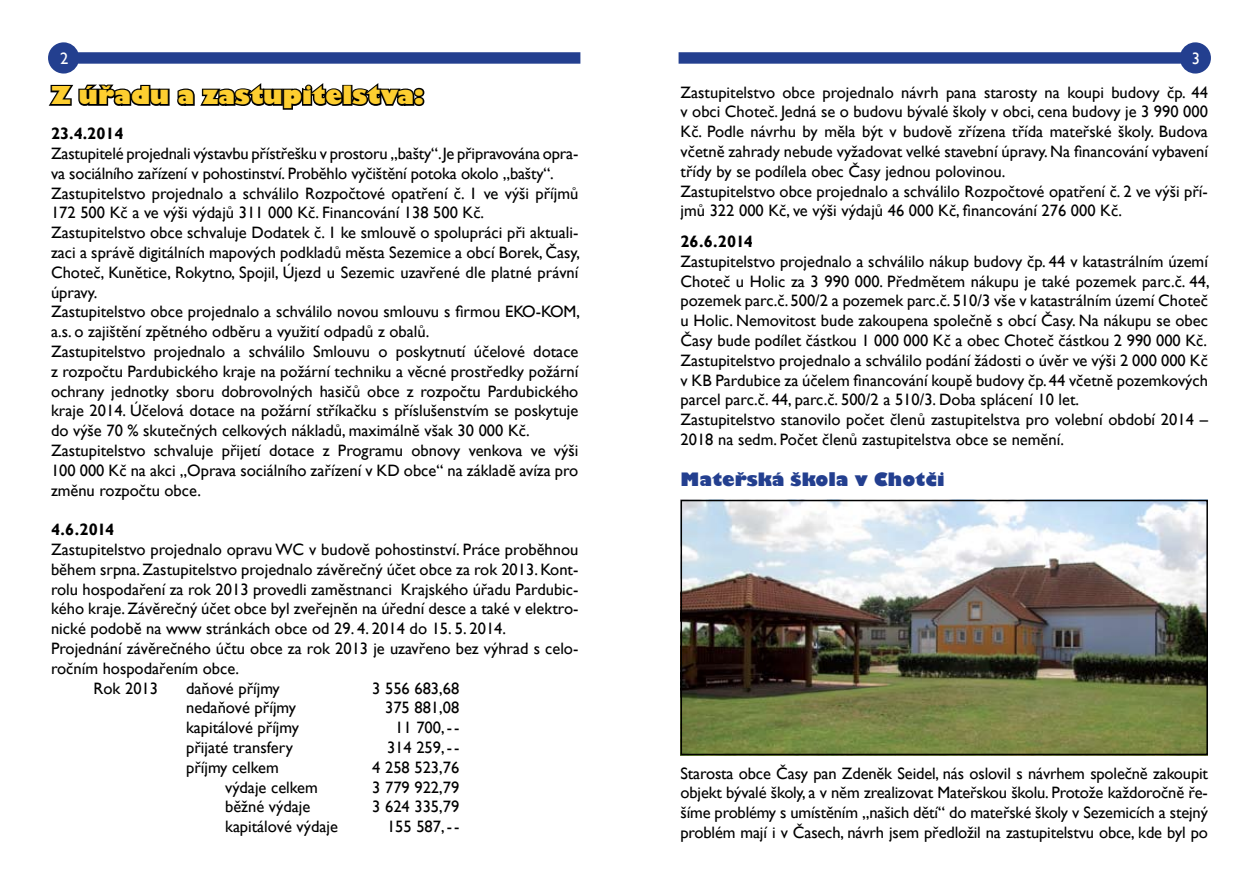
<style>
.page{position:relative;width:1259px;height:893px;background:#fff}
.page>*{position:absolute;margin:0;border:0;box-sizing:border-box;transform-origin:0 0}
.t1{font:800 24px "Gill Sans";color:#fdce30}
.t2{font:800 18px "Gill Sans";color:#233f8f}
.t3{font:16.5px/19.8px "Gill Sans";color:#000}
.t4{font:700 16.5px "Gill Sans";color:#000}
.t5{font:16.5px "Gill Sans";color:#fff}
</style>
<div class="page">
<svg style="left:48px;top:42px;width:532px;height:32px"></svg>
<svg style="left:678px;top:42px;width:533px;height:32px"></svg>
<svg style="left:48px;top:83px;width:377px;height:27px"></svg>
<img style="left:683px;top:503px;width:522px;height:249px">
<div style="left:680px;top:500px;width:528px;height:255px;border:2px solid #000"></div>
<p class="t5" style="left:60px;top:49px;width:10px">2</p>
<p class="t5" style="left:1191px;top:49px;width:10px">3</p>
<h1 class="t1" style="left:51px;top:80px;width:374px">Z úřadu a zastupitelstva:</h1>
<p class="t4" style="left:51px;top:124px;width:74px">23.4.2014</p>
<p class="t3" style="left:51px;top:144px;width:530px">Zastupitelé projednali výstavbu přístřešku v prostoru „bašty“. Je připravována opra&shy;va sociálního zařízení v pohostinství. Proběhlo vyčištění potoka okolo „bašty“.<br>Zastupitelstvo projednalo a schválilo Rozpočtové opatření č. 1 ve výši příjmů 172 500 Kč a ve výši výdajů 311 000 Kč. Financování 138 500 Kč.<br>Zastupitelstvo obce schvaluje Dodatek č. 1 ke smlouvě o spolupráci při aktuali&shy;zaci a správě digitálních mapových podkladů města Sezemice a obcí Borek, Časy, Choteč, Kunětice, Rokytno, Spojil, Újezd u Sezemic uzavřené dle platné právní úpravy.<br>Zastupitelstvo obce projednalo a schválilo novou smlouvu s firmou EKO-KOM, a.s. o zajištění zpětného odběru a využití odpadů z obalů.<br>Zastupitelstvo projednalo a schválilo Smlouvu o poskytnutí účelové dotace z rozpočtu Pardubického kraje na požární techniku a věcné prostředky požární ochrany jednotky sboru dobrovolných hasičů obce z rozpočtu Pardubického kraje 2014. Účelová dotace na požární stříkačku s příslušenstvím se poskytuje do výše 70 % skutečných celkových nákladů, maximálně však 30 000 Kč.<br>Zastupitelstvo schvaluje přijetí dotace z Programu obnovy venkova ve výši 100 000 Kč na akci „Oprava sociálního zařízení v KD obce“ na základě avíza pro změnu rozpočtu obce.</p>
<p class="t4" style="left:51px;top:520px;width:65px">4.6.2014</p>
<p class="t3" style="left:51px;top:540px;width:529px">Zastupitelstvo projednalo opravu WC v budově pohostinství. Práce proběhnou</p>
<p class="t3" style="left:51px;top:560px;width:529px">během srpna. Zastupitelstvo projednalo závěrečný účet obce za rok 2013. Kont-</p>
<p class="t3" style="left:51px;top:579px;width:529px">rolu hospodaření za rok 2013 provedli zaměstnanci Krajského úřadu Pardubic-</p>
<p class="t3" style="left:51px;top:599px;width:529px">kého kraje. Závěrečný účet obce byl zveřejněn na úřední desce a také v elektro-</p>
<p class="t3" style="left:51px;top:619px;width:456px">nické podobě na www stránkách obce od 29. 4. 2014 do 15. 5. 2014.</p>
<p class="t3" style="left:51px;top:639px;width:529px">Projednání závěrečného účtu obce za rok 2013 je uzavřeno bez výhrad s celo-</p>
<p class="t3" style="left:51px;top:659px;width:190px">ročním hospodařením obce.</p>
<p class="t3" style="left:94px;top:678px;width:66px">Rok 2013</p>
<p class="t3" style="left:186px;top:678px;width:95px">daňové příjmy</p>
<p class="t3" style="left:372px;top:678px;width:89px">3 556 683,68</p>
<p class="t3" style="left:186px;top:698px;width:111px">nedaňové příjmy</p>
<p class="t3" style="left:385px;top:698px;width:76px">375 881,08</p>
<p class="t3" style="left:186px;top:718px;width:114px">kapitálové příjmy</p>
<p class="t3" style="left:395px;top:718px;width:66px">11 700,--</p>
<p class="t3" style="left:186px;top:738px;width:108px">přijaté transfery</p>
<p class="t3" style="left:387px;top:738px;width:74px">314 259,--</p>
<p class="t3" style="left:186px;top:758px;width:94px">příjmy celkem</p>
<p class="t3" style="left:372px;top:758px;width:89px">4 258 523,76</p>
<p class="t3" style="left:225px;top:777px;width:94px">výdaje celkem</p>
<p class="t3" style="left:372px;top:777px;width:89px">3 779 922,79</p>
<p class="t3" style="left:225px;top:797px;width:87px">běžné výdaje</p>
<p class="t3" style="left:372px;top:797px;width:89px">3 624 335,79</p>
<p class="t3" style="left:225px;top:817px;width:114px">kapitálové výdaje</p>
<p class="t3" style="left:387px;top:817px;width:74px">155 587,--</p>
<p class="t3" style="left:680px;top:82px;width:529px">Zastupitelstvo obce projednalo návrh pana starosty na koupi budovy čp. 44 v obci Choteč. Jedná se o budovu bývalé školy v obci, cena budovy je 3 990 000<br>Kč. Podle návrhu by měla být v budově zřízena třída mateřské školy. Budova včetně zahrady nebude vyžadovat velké stavební úpravy. Na financování vybavení třídy by se podílela obec Časy jednou polovinou.<br>Zastupitelstvo obce projednalo a schválilo Rozpočtové opatření č. 2 ve výši pří&shy;jmů 322 000 Kč, ve výši výdajů 46 000 Kč, financování 276 000 Kč.</p>
<p class="t4" style="left:680px;top:231px;width:74px">26.6.2014</p>
<p class="t3" style="left:680px;top:252px;width:530px">Zastupitelstvo projednalo a schválilo nákup budovy čp. 44 v katastrálním území Choteč u Holic za 3 990 000. Předmětem nákupu je také pozemek parc.č. 44, pozemek parc.č. 500/2 a pozemek parc.č. 510/3 vše v katastrálním území Choteč u Holic. Nemovitost bude zakoupena společně s obcí Časy. Na nákupu se obec Časy bude podílet částkou 1 000 000 Kč a obec Choteč částkou 2 990 000 Kč.<br>Zastupitelstvo projednalo a schválilo podání žádosti o úvěr ve výši 2 000 000 Kč v KB Pardubice za účelem financování koupě budovy čp. 44 včetně pozemkových parcel parc.č. 44, parc.č. 500/2 a 510/3. Doba splácení 10 let.<br>Zastupitelstvo stanovilo počet členů zastupitelstva pro volební období 2014 – 2018 na sedm. Počet členů zastupitelstva obce se nemění.</p>
<p class="t2" style="left:680px;top:468px;width:266px">Mateřská škola v Chotči</p>
<p class="t3" style="left:680px;top:763px;width:529px;text-align:justify">Starosta obce Časy pan Zdeněk Seidel, nás oslovil s návrhem společně zakoupit objekt bývalé školy, a v něm zrealizovat Mateřskou školu. Protože každoročně ře&shy;šíme problémy s umístěním „našich dětí“ do mateřské školy v Sezemicích a stejný problém mají i v Časech, návrh jsem předložil na zastupitelstvu obce, kde byl po</p>
</div>
